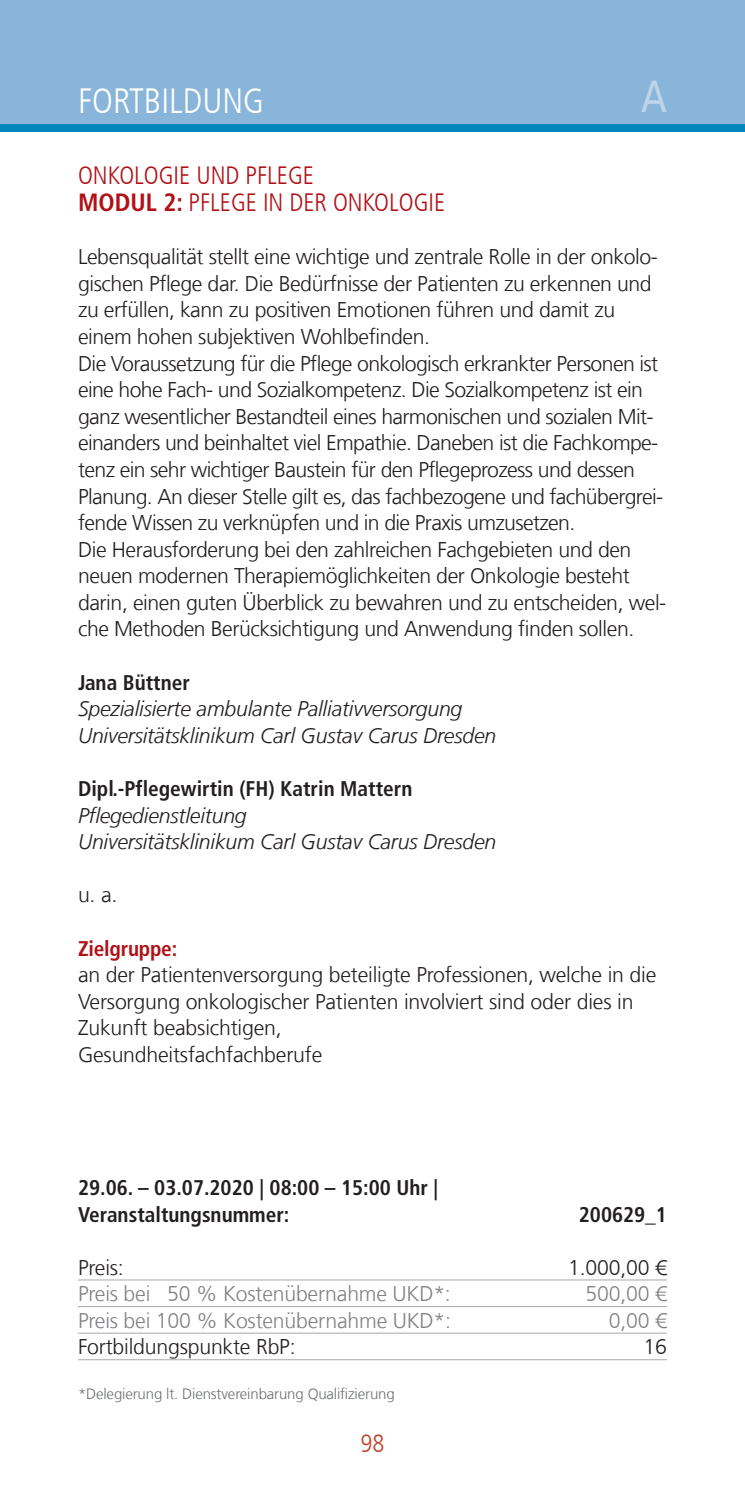
<style>
.page{position:relative;width:745px;height:1489px;background:#fff}
.page>*{position:absolute;margin:0;border:0;box-sizing:border-box;transform-origin:0 0}
.t1{font:condensed 45px "Frutiger LT Com";color:#bfd4e9}
.t2{font:300 condensed 35px "Frutiger LT Com";color:#fff}
.t3{font:300 condensed 25px/26.5px "Frutiger LT Com";color:#b11116}
.t4{font:300 condensed 25px "Frutiger LT Com";color:#bf4731}
.t5{font:300 21.25px/26.5px "Frutiger LT Com";letter-spacing:-.02em;color:#231f20}
.t6{font:italic 300 21.25px/26.5px "Frutiger LT Com";letter-spacing:-.01em;color:#231f20}
.t7{font:700 condensed 21.25px/26.5px "Frutiger LT Com";color:#231f20}
.t8{font:300 21.25px "Frutiger LT Com";letter-spacing:-.01em;color:#808285}
.t9{font:700 condensed 21.25px "Frutiger LT Com";letter-spacing:-.01em;color:#b11116}
.t10{font:300 15px "Frutiger LT Com";letter-spacing:-.01em;color:#6d6f71}
.s1{font-weight:700}
</style>
<div class="page">
<div style="left:0;top:124px;width:744px;height:7px;background:#0085bb"></div>
<div style="left:0;top:0;width:744px;height:124px;background:#88b5d9"></div>
<hr style="left:78px;top:1279px;width:588px;height:1px;background:#a7a9ac">
<hr style="left:78px;top:1305px;width:588px;height:1px;background:#a7a9ac">
<hr style="left:78px;top:1332px;width:588px;height:1px;background:#a7a9ac">
<hr style="left:78px;top:1359px;width:588px;height:1px;background:#a7a9ac">
<h2 class="t2" style="left:78px;top:80px;width:187px">FORTBILDUNG</h2>
<h1 class="t1" style="left:640px;top:68px;width:27px">A</h1>
<p class="t3" style="left:78px;top:162px;width:368px">ONKOLOGIE UND PFLEGE<br><span class="s1">MODUL 2:</span> PFLEGE IN DER ONKOLOGIE</p>
<p class="t5" style="left:78px;top:243px;width:589px">Lebensqualität stellt eine wichtige und zentrale Rolle in der onkolo&shy;gischen Pflege dar. Die Bedürfnisse der Patienten zu erkennen und zu erfüllen, kann zu positiven Emotionen führen und damit zu einem hohen subjektiven Wohlbefinden.<br>Die Voraussetzung für die Pflege onkologisch erkrankter Personen ist eine hohe Fach- und Sozialkompetenz. Die Sozialkompetenz ist ein ganz wesentlicher Bestandteil eines harmonischen und sozialen Mit&shy;einanders und beinhaltet viel Empathie. Daneben ist die Fachkompe&shy;tenz ein sehr wichtiger Baustein für den Pflegeprozess und dessen Planung. An dieser Stelle gilt es, das fachbezogene und fachübergrei&shy;fende Wissen zu verknüpfen und in die Praxis umzusetzen.<br>Die Herausforderung bei den zahlreichen Fachgebieten und den neuen modernen Therapiemöglichkeiten der Onkologie besteht darin, einen guten Überblick zu bewahren und zu entscheiden, wel&shy;che Methoden Berücksichtigung und Anwendung finden sollen.</p>
<p class="t7" style="left:78px;top:668px;width:113px">Jana Büttner</p>
<p class="t6" style="left:78px;top:695px;width:419px">Spezialisierte ambulante Palliativversorgung<br>Universitätsklinikum Carl Gustav Carus Dresden</p>
<p class="t7" style="left:78px;top:775px;width:335px">Dipl.-Pflegewirtin (FH) Katrin Mattern</p>
<p class="t6" style="left:78px;top:801px;width:419px">Pflegedienstleitung<br>Universitätsklinikum Carl Gustav Carus Dresden</p>
<p class="t5" style="left:78px;top:881px;width:41px">u. a.</p>
<p class="t9" style="left:78px;top:935px;width:101px">Zielgruppe:</p>
<p class="t5" style="left:78px;top:961px;width:579px">an der Patientenversorgung beteiligte Professionen, welche in die Versorgung onkologischer Patienten involviert sind oder dies in Zukunft beabsichtigen,<br>Gesundheitsfachfachberufe</p>
<p class="t7" style="left:78px;top:1173px;width:361px">29.06. – 03.07.2020 | 08:00 – 15:00 Uhr |<br>Veranstaltungsnummer:</p>
<p class="t7" style="left:578px;top:1200px;width:89px">200629_1</p>
<p class="t5" style="left:78px;top:1253px;width:47px">Preis:</p>
<p class="t5" style="left:568px;top:1253px;width:100px">1.000,00 €</p>
<p class="t8" style="left:78px;top:1280px;width:374px">Preis bei 50 % Kostenübernahme UKD*:</p>
<p class="t8" style="left:585px;top:1280px;width:83px">500,00 €</p>
<p class="t8" style="left:78px;top:1307px;width:374px">Preis bei 100 % Kostenübernahme UKD*:</p>
<p class="t8" style="left:608px;top:1307px;width:60px">0,00 €</p>
<p class="t5" style="left:78px;top:1333px;width:219px">Fortbildungspunkte RbP:</p>
<p class="t5" style="left:643px;top:1333px;width:25px">16</p>
<p class="t10" style="left:78px;top:1383px;width:318px">*Delegierung lt. Dienstvereinbarung Qualifizierung</p>
<p class="t4" style="left:360px;top:1427px;width:26px">98</p>
</div>
